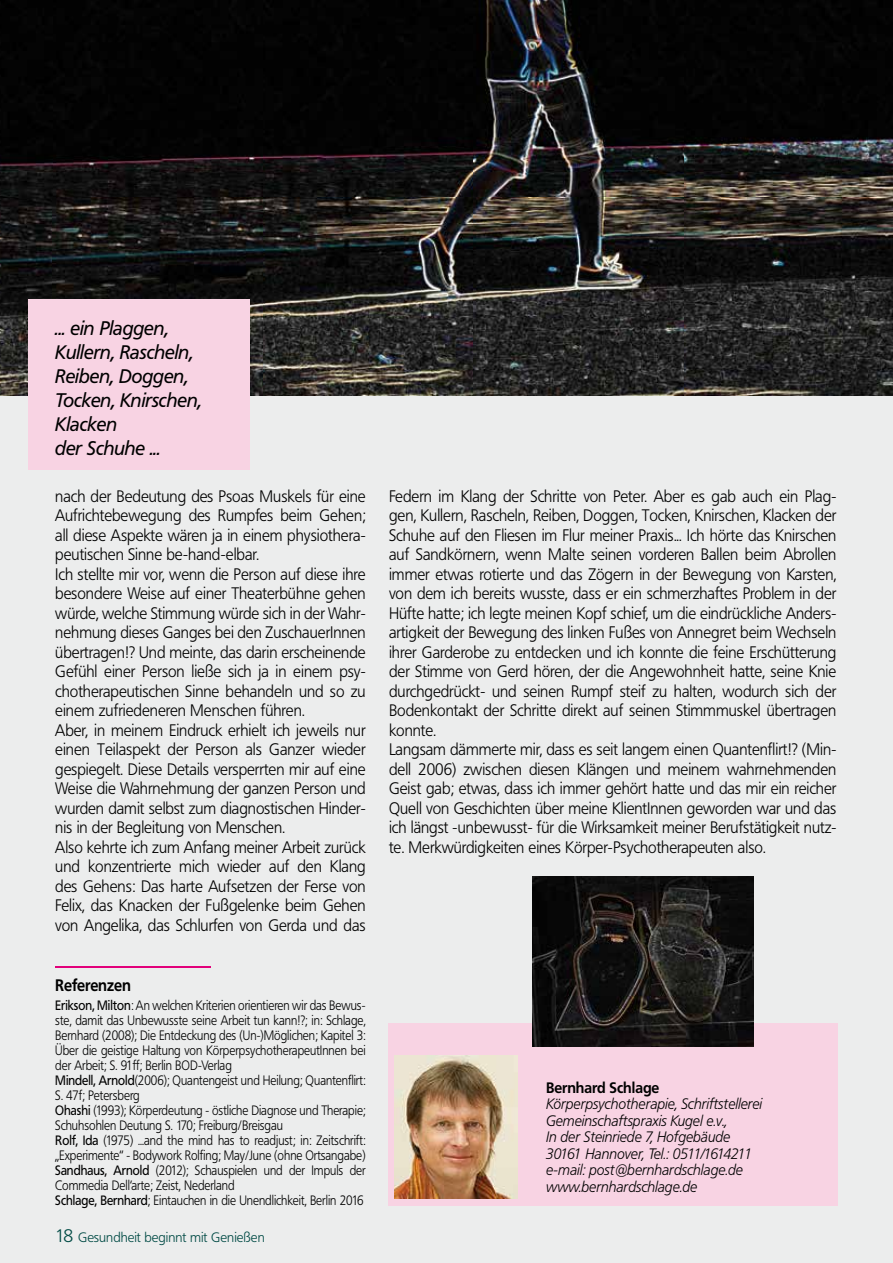
<style>
.page{position:relative;width:893px;height:1263px;background:#eceded}
.page>*{position:absolute;margin:0;border:0;box-sizing:border-box;transform-origin:0 0}
.t1{font:italic 19.5px/24px "Frutiger BQ";color:#000;scale:.95 1}
.t2{font:300 16.5px/19.5px "Frutiger BQ";color:#000;scale:.95 1}
.t3{font:700 16.5px "Frutiger BQ";color:#000;scale:.89 1}
.t4{font:italic 300 15px/16.5px "Frutiger BQ";color:#000;scale:.95 1}
.t5{font:700 15px "Frutiger BQ";color:#000;scale:.95 1}
.t6{font:300 13.5px/15px "Frutiger BQ";color:#000;scale:.89 1}
.t7{font:300 13.5px "Frutiger BQ";color:#004a44}
.s1{font-weight:400}
.s2{font-size:18px}
</style>
<div class="page">
<div style="left:388px;top:1023px;width:450px;height:183px;background:#f8d3e3"></div>
<img style="left:394px;top:1056px;width:123px;height:142px">
<img style="left:0;top:0;width:893px;height:395px">
<hr style="left:55px;top:966px;width:155px;height:1px;background:#e2007a">
<div style="left:28px;top:300px;width:221px;height:170px;background:#f8d3e3"></div>
<img style="left:532px;top:876px;width:221px;height:171px">
<p class="t1" style="left:55px;top:317px;width:156px">... ein Plaggen,<br>Kullern, Rascheln,<br>Reiben, Doggen,<br>Tocken, Knirschen,<br>Klacken<br>der Schuhe ...</p>
<p class="t2" style="left:55px;top:486px;width:328px">nach der Bedeutung des Psoas Muskels für eine Aufrichtebewegung des Rumpfes beim Gehen; all diese Aspekte wären ja in einem physiothera&shy;peutischen Sinne be-hand-elbar.<br>Ich stellte mir vor, wenn die Person auf diese ihre besondere Weise auf einer Theaterbühne gehen würde, welche Stimmung würde sich in der Wahr&shy;nehmung dieses Ganges bei den ZuschauerInnen übertragen!? Und meinte, das darin erscheinende Gefühl einer Person ließe sich ja in einem psy&shy;chotherapeutischen Sinne behandeln und so zu einem zufriedeneren Menschen führen.<br>Aber, in meinem Eindruck erhielt ich jeweils nur einen Teilaspekt der Person als Ganzer wieder gespiegelt. Diese Details versperrten mir auf eine Weise die Wahrnehmung der ganzen Person und wurden damit selbst zum diagnostischen Hinder&shy;nis in der Begleitung von Menschen.<br>Also kehrte ich zum Anfang meiner Arbeit zurück und konzentrierte mich wieder auf den Klang des Gehens: Das harte Aufsetzen der Ferse von Felix, das Knacken der Fußgelenke beim Gehen von Angelika, das Schlurfen von Gerda und das</p>
<p class="t3" style="left:55px;top:975px;width:86px">Referenzen</p>
<p class="t6" style="left:55px;top:998px;width:350px"><span class="s1">Erikson, Milton</span>: An welchen Kriterien orientieren wir das Bewus&shy;ste, damit das Unbewusste seine Arbeit tun kann!?; in: Schlage, Bernhard (2008); Die Entdeckung des (Un-)Möglichen; Kapitel 3:<br>Über die geistige Haltung von KörperpsychotherapeutInnen bei der Arbeit; S. 91ff; Berlin BOD-Verlag<br><span class="s1">Mindell, Arnold</span>(2006); Quantengeist und Heilung; Quantenflirt:<br>S. 47f; Petersberg<br><span class="s1">Ohashi</span> (1993); Körperdeutung - östliche Diagnose und Therapie; Schuhsohlen Deutung S. 170; Freiburg/Breisgau<br><span class="s1">Rolf, Ida</span> (1975) ...and the mind has to readjust; in: Zeitschrift: „Experimente“ - Bodywork Rolfing; May/June (ohne Ortsangabe)<br><span class="s1">Sandhaus, Arnold</span> (2012); Schauspielen und der Impuls der Commedia Dell‘arte; Zeist, Nederland<br><span class="s1">Schlage, Bernhard</span>; Eintauchen in die Unendlichkeit, Berlin 2016</p>
<p class="t7" style="left:55px;top:1230px;width:211px"><span class="s2">18</span> Gesundheit beginnt mit Genießen</p>
<p class="t2" style="left:389px;top:486px;width:472px">Federn im Klang der Schritte von Peter. Aber es gab auch ein Plag&shy;gen, Kullern, Rascheln, Reiben, Doggen, Tocken, Knirschen, Klacken der Schuhe auf den Fliesen im Flur meiner Praxis... Ich hörte das Knirschen auf Sandkörnern, wenn Malte seinen vorderen Ballen beim Abrollen immer etwas rotierte und das Zögern in der Bewegung von Karsten, von dem ich bereits wusste, dass er ein schmerzhaftes Problem in der Hüfte hatte; ich legte meinen Kopf schief, um die eindrückliche Anders&shy;artigkeit der Bewegung des linken Fußes von Annegret beim Wechseln ihrer Garderobe zu entdecken und ich konnte die feine Erschütterung der Stimme von Gerd hören, der die Angewohnheit hatte, seine Knie durchgedrückt- und seinen Rumpf steif zu halten, wodurch sich der Bodenkontakt der Schritte direkt auf seinen Stimmmuskel übertragen konnte.<br>Langsam dämmerte mir, dass es seit langem einen Quantenflirt!? (Min&shy;dell 2006) zwischen diesen Klängen und meinem wahrnehmenden Geist gab; etwas, dass ich immer gehört hatte und das mir ein reicher Quell von Geschichten über meine KlientInnen geworden war und das ich längst -unbewusst- für die Wirksamkeit meiner Berufstätigkeit nutz&shy;te. Merkwürdigkeiten eines Körper-Psychotherapeuten also.</p>
<p class="t5" style="left:546px;top:1078px;width:121px">Bernhard Schlage</p>
<p class="t4" style="left:546px;top:1096px;width:229px">Körperpsychotherapie, Schriftstellerei Gemeinschaftspraxis Kugel e.v.,<br>In der Steinriede 7, Hofgebäude 30161 Hannover, Tel.: 0511/1614211 e-mail: post@bernhardschlage.de www.bernhardschlage.de</p>
</div>
